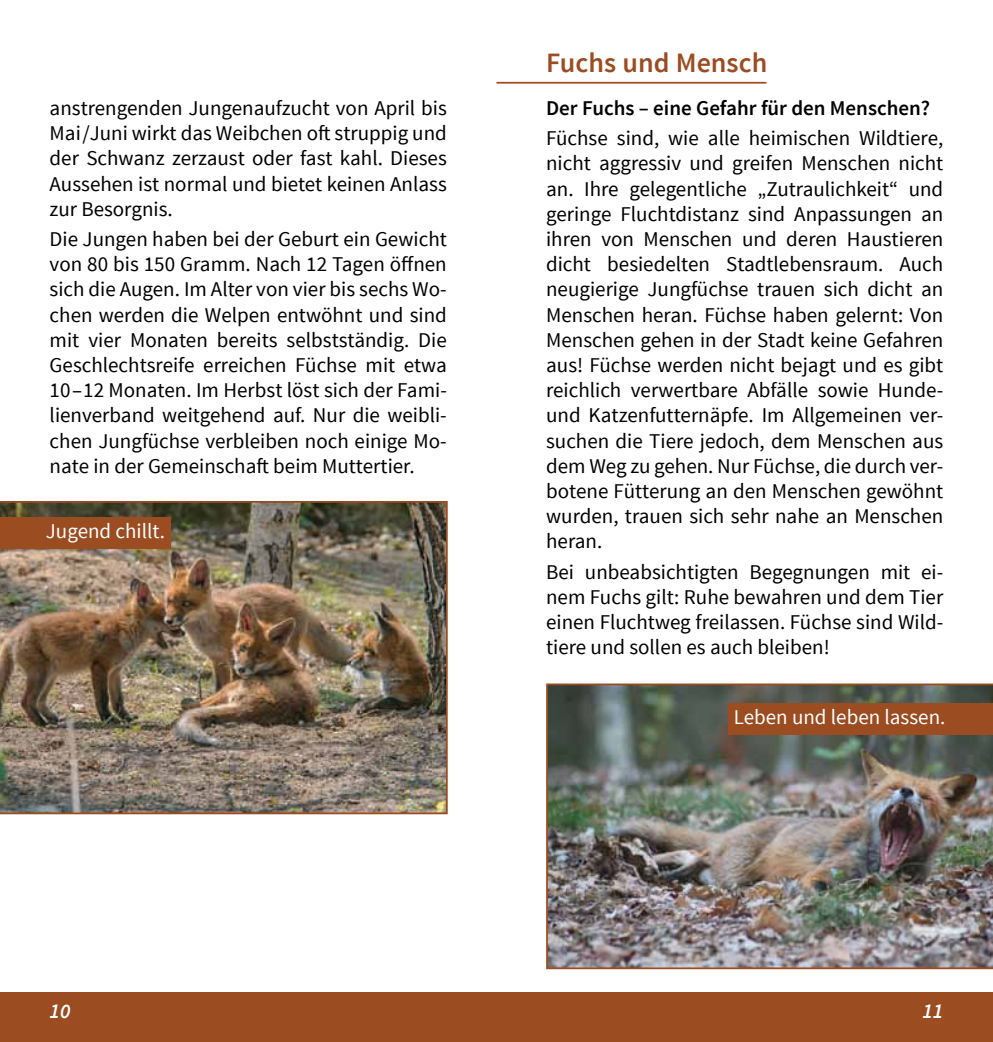
<style>
.page{position:relative;width:993px;height:1042px;background:#fff}
.page>*{position:absolute;margin:0;border:0;box-sizing:border-box;transform-origin:0 0}
.t1{font:600 28px "Source Sans Pro";color:#9b4c21}
.t2{font:21px/25.2px "Source Sans Pro";color:#000;text-align:justify}
.t3{font:600 21px "Source Sans Pro";color:#000}
.t4{font:21px "Source Sans Pro";color:#fff}
.t5{font:italic 600 21px "Source Sans Pro";color:#fff}
</style>
<div class="page">
<div style="left:0;top:992px;width:516px;height:50px;background:#9b4c21"></div>
<div style="left:476px;top:992px;width:516px;height:50px;background:#9b4c21"></div>
<hr style="left:496px;top:82px;width:270px;height:2px;background:#9b4c21">
<img style="left:546px;top:683px;width:446px;height:286px">
<div style="left:728px;top:703px;width:264px;height:31px;background:#9b4c21"></div>
<img style="left:0;top:501px;width:447px;height:313px">
<div style="left:0;top:517px;width:170px;height:31px;background:#9b4c21"></div>
<p class="t2" style="left:50px;top:96px;width:398px">anstrengenden Jungenaufzucht von April bis Mai/Juni wirkt das Weibchen oft struppig und der Schwanz zerzaust oder fast kahl. Dieses Aussehen ist normal und bietet keinen Anlass zur Besorgnis.</p>
<p class="t2" style="left:50px;top:227px;width:398px">Die Jungen haben bei der Geburt ein Gewicht von 80 bis 150 Gramm. Nach 12 Tagen öffnen sich die Augen. Im Alter von vier bis sechs Wo&shy;chen werden die Welpen entwöhnt und sind mit vier Monaten bereits selbstständig. Die Geschlechtsreife erreichen Füchse mit etwa 10–12 Monaten. Im Herbst löst sich der Fami&shy;lienverband weitgehend auf. Nur die weibli&shy;chen Jungfüchse verbleiben noch einige Mo&shy;nate in der Gemeinschaft beim Muttertier.</p>
<p class="t4" style="left:46px;top:518px;width:121px">Jugend chillt.</p>
<h1 class="t1" style="left:546px;top:45px;width:222px">Fuchs und Mensch</h1>
<p class="t3" style="left:546px;top:95px;width:385px">Der Fuchs – eine Gefahr für den Menschen?</p>
<p class="t2" style="left:546px;top:126px;width:398px">Füchse sind, wie alle heimischen Wildtiere, nicht aggressiv und greifen Menschen nicht an. Ihre gelegentliche „Zutraulichkeit“ und geringe Fluchtdistanz sind Anpassungen an ihren von Menschen und deren Haustieren dicht besiedelten Stadtlebensraum. Auch neugierige Jungfüchse trauen sich dicht an Menschen heran. Füchse haben gelernt: Von Menschen gehen in der Stadt keine Gefahren aus! Füchse werden nicht bejagt und es gibt reichlich verwertbare Abfälle sowie Hunde&shy;und Katzenfutternäpfe. Im Allgemeinen ver&shy;suchen die Tiere jedoch, dem Menschen aus dem Weg zu gehen. Nur Füchse, die durch ver&shy;botene Fütterung an den Menschen gewöhnt wurden, trauen sich sehr nahe an Menschen heran.</p>
<p class="t2" style="left:546px;top:559px;width:398px">Bei unbeabsichtigten Begegnungen mit ei&shy;nem Fuchs gilt: Ruhe bewahren und dem Tier einen Fluchtweg freilassen. Füchse sind Wild&shy;tiere und sollen es auch bleiben!</p>
<p class="t4" style="left:733px;top:704px;width:213px">Leben und leben lassen.</p>
<p class="t5" style="left:50px;top:998px;width:22px">10</p>
<p class="t5" style="left:922px;top:998px;width:22px">11</p>
</div>
